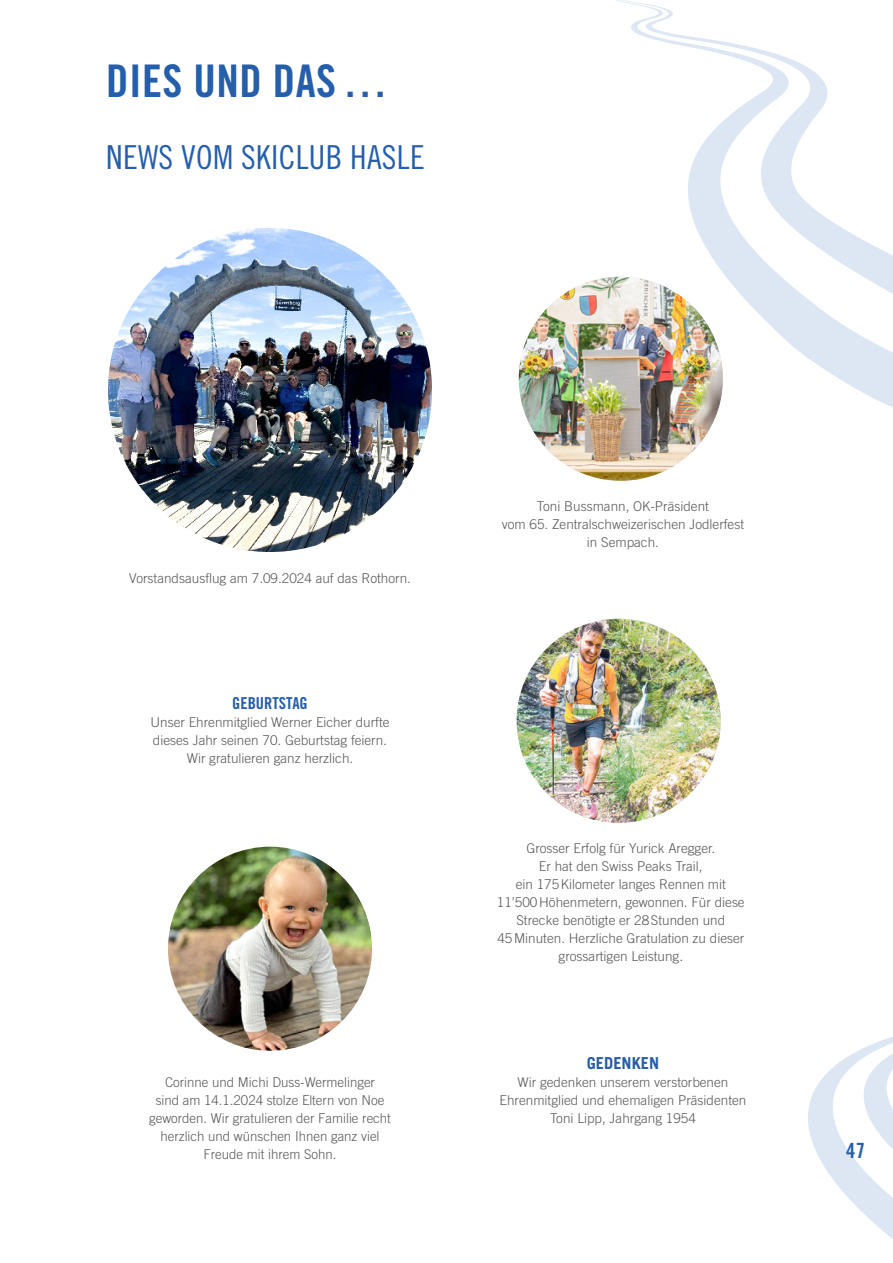
<style>
.page{position:relative;width:893px;height:1263px;background:#fff}
.page>*{position:absolute;margin:0;border:0;box-sizing:border-box;transform-origin:0 0}
.t1{font:45px "Trade Gothic LT Std Bd Cn 20";letter-spacing:.01em;color:#255eaa}
.t2{font:33px "Trade Gothic LT Std Cn 18";letter-spacing:.01em;color:#255eaa}
.t3{font:21px "Trade Gothic LT Std Bd Cn 20";color:#255eaa}
.t4{font:16.5px "Trade Gothic LT Std Bd Cn 20";color:#255eaa}
.t5{font:700 16.5px "Trade Gothic LT Std";color:#255eaa}
.t6{font:300 13.5px/18px "Trade Gothic LT Std";color:#57585a;text-align:center}
</style>
<div class="page">
<svg style="left:808px;top:1037px;width:85px;height:202px"></svg>
<svg style="left:609px;top:0;width:284px;height:410px"></svg>
<img style="left:108px;top:228px;width:324px;height:324px;border-radius:162px">
<img style="left:519px;top:277px;width:204px;height:204px;border-radius:102px">
<img style="left:517px;top:619px;width:204px;height:204px;border-radius:102px">
<img style="left:168px;top:847px;width:204px;height:204px;border-radius:102px">
<h1 class="t1" style="left:106px;top:53px;width:283px">DIES UND DAS…</h1>
<h2 class="t2" style="left:106px;top:137px;width:320px">NEWS VOM SKICLUB HASLE</h2>
<p class="t6" style="left:129px;top:569px;width:283px">Vorstandsausflug am 7.09.2024 auf das Rothorn.</p>
<p class="t4" style="left:232px;top:693px;width:77px">GEBURTSTAG</p>
<p class="t6" style="left:150px;top:713px;width:241px">Unser Ehrenmitglied Werner Eicher durfte dieses Jahr seinen 70. Geburtstag feiern.<br>Wir gratulieren ganz herzlich.</p>
<p class="t6" style="left:149px;top:1073px;width:243px">Corinne und Michi Duss-Wermelinger<br>sind am 14.1.2024 stolze Eltern von Noe geworden. Wir gratulieren der Familie recht herzlich und wünschen Ihnen ganz viel Freude mit ihrem Sohn.</p>
<p class="t6" style="left:502px;top:497px;width:244px">Toni Bussmann, OK-Präsident<br>vom 65. Zentralschweizerischen Jodlerfest in Sempach.</p>
<p class="t6" style="left:497px;top:839px;width:249px">Grosser Erfolg für Yurick Aregger.<br>Er hat den Swiss Peaks Trail,<br>ein 175Kilometer langes Rennen mit 11’500Höhenmetern, gewonnen. Für diese Strecke benötigte er 28Stunden und 45Minuten. Herzliche Gratulation zu dieser grossartigen Leistung.</p>
<p class="t5" style="left:587px;top:1053px;width:74px">GEDENKEN</p>
<p class="t6" style="left:500px;top:1073px;width:248px">Wir gedenken unserem verstorbenen<br>Ehrenmitglied und ehemaligen Präsidenten<br>Toni Lipp, Jahrgang 1954</p>
<h3 class="t3" style="left:846px;top:1138px;width:20px">47</h3>
</div>
